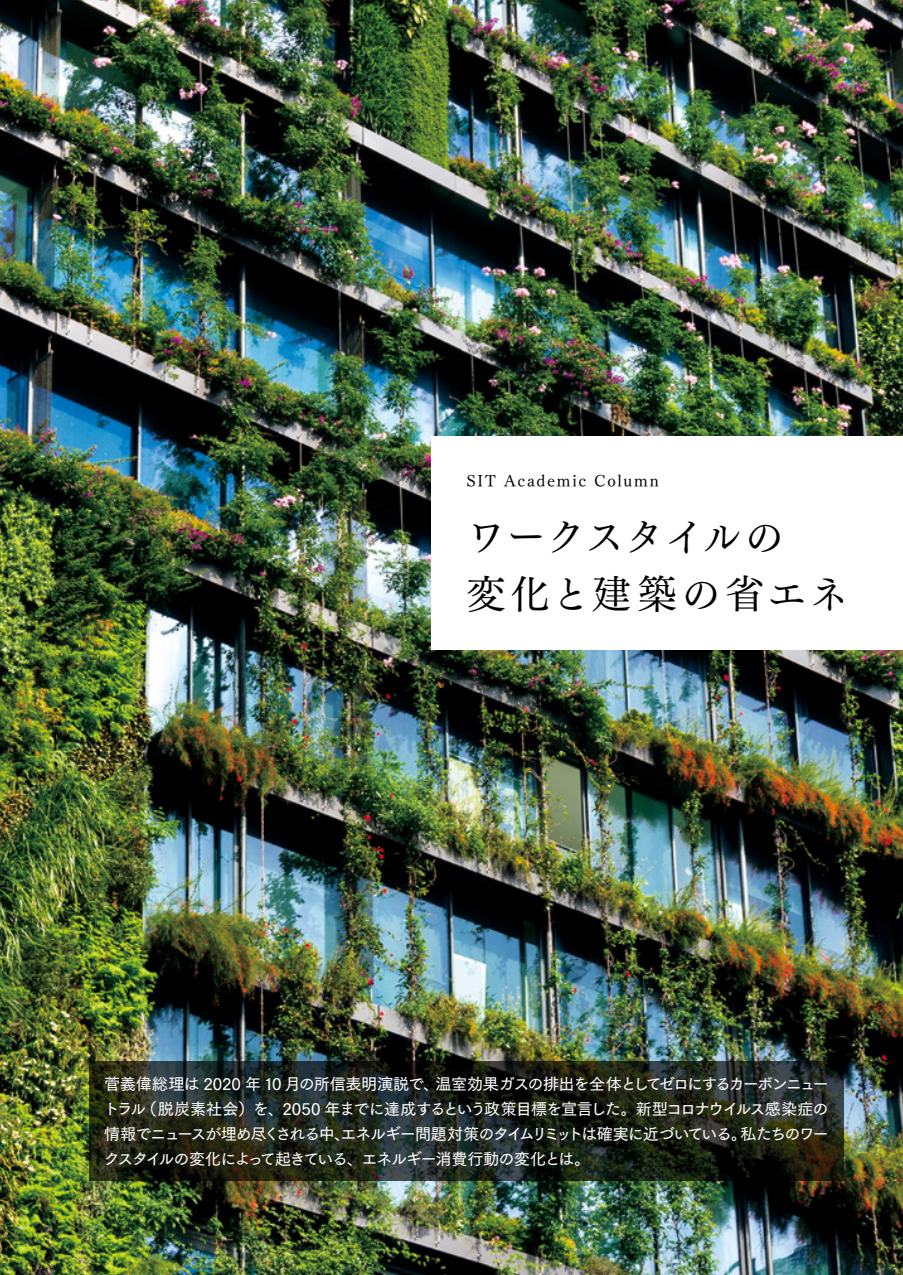
<style>
.page{position:relative;width:903px;height:1275px;background:#fff}
.page>*{position:absolute;margin:0;border:0;box-sizing:border-box;transform-origin:0 0}
.t1{font:39.73px/57.1px "Tsuku Min Pro M";letter-spacing:.035em;color:#000}
.t2{font:16.1px/24.8px "Tsuku Go Pro D";letter-spacing:-.075em;color:#fff}
.t3{font:16.1px/24.8px "Tsuku Go Pro D";letter-spacing:-.055em;color:#fff}
.t4{font:16.1px "Tsuku Go Pro D";letter-spacing:-.11em;color:#fff}
.t5{font:16.1px "Tsuku Min Pro M";letter-spacing:.1em;color:#000}
</style>
<div class="page">
<img style="left:0;top:0;width:903px;height:1275px">
<div style="left:432px;top:437px;width:471px;height:213px;background:#fff"></div>
<svg style="left:89px;top:1062px;width:754px;height:119px;background:#1e251b"></svg>
<p class="t5" style="left:466px;top:466px;width:31px">SIT</p>
<p class="t5" style="left:504px;top:466px;width:84px">Academic</p>
<p class="t5" style="left:594px;top:466px;width:66px">Column</p>
<h1 class="t1" style="left:466px;top:504px;width:385px">ワークスタイルの<br>変化と建築の省エネ</h1>
<p class="t3" style="left:141px;top:1070px;width:689px;text-indent:-37px">菅義偉総理は 2020 年 10 月の所信表明演説で、<br>（脱炭素社会）を、2050 年までに達成するという政策目標を宣言した。新型コロナウイルス感染症の</p>
<p class="t4" style="left:435px;top:1070px;width:395px">温室効果ガスの排出を全体としてゼロにするカーボンニュー</p>
<p class="t2" style="left:103px;top:1095px;width:44px">トラル</p>
<p class="t2" style="left:104px;top:1119px;width:644px">情報でニュースが埋め尽くされる中エネルギー問題対策のタイムリミットは確実に近づいている。</p>
<p class="t2" style="left:740px;top:1119px;width:90px">私たちのワー</p>
<p class="t2" style="left:104px;top:1119px;width:488px;text-indent:230px">、<br>クスタイルの変化によって起きている、エネルギー消費行動の変化とは。</p>
</div>
